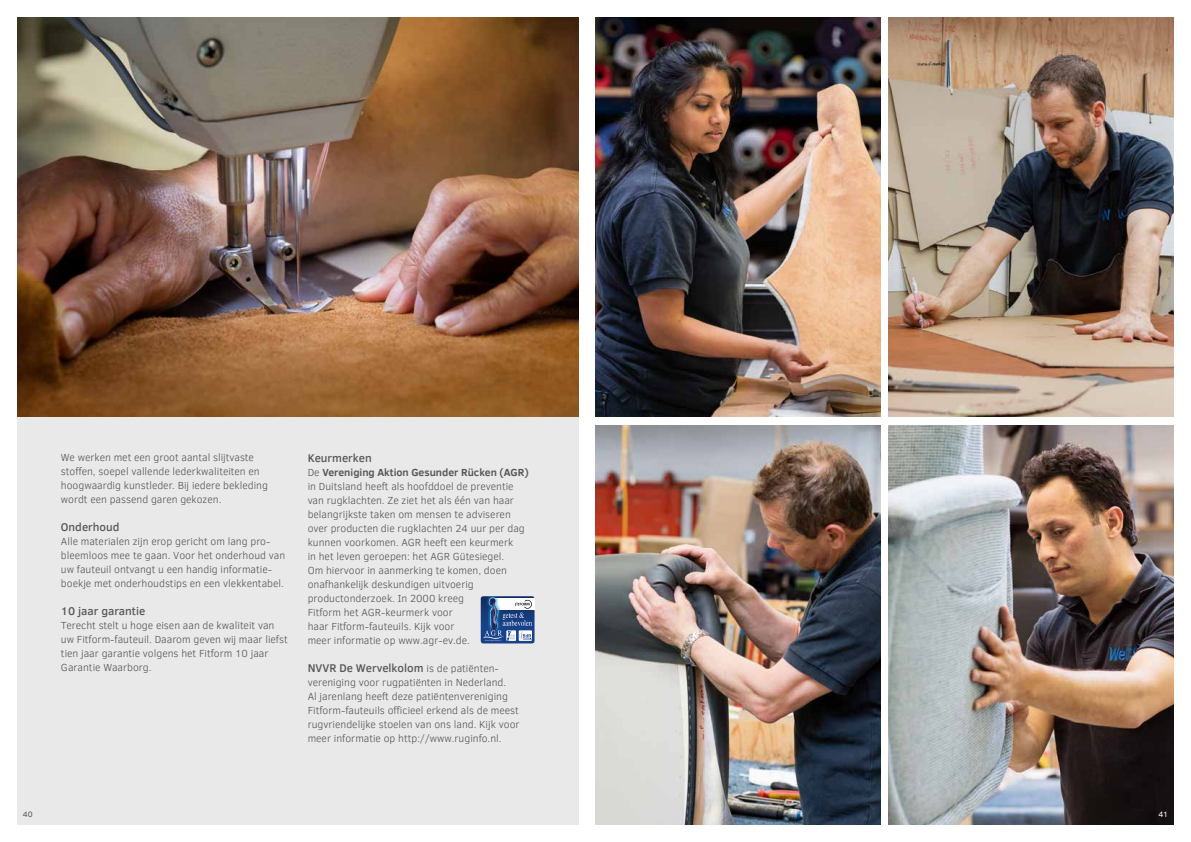
<style>
.page{position:relative;width:1191px;height:842px;background:#fff}
.page>*{position:absolute;margin:0;border:0;box-sizing:border-box;transform-origin:0 0}
.t1{font:500 11.5px "Clear Sans";color:#575756}
.t2{font:300 10.5px/14px "Clear Sans";color:#575756}
.t3{font:8px "Clear Sans";color:#575756}
.t4{font:8px "Clear Sans";color:#fff}
.s1{font-weight:700}
.s2{font-weight:300;font-size:10.5px}
</style>
<div class="page">
<div style="left:17px;top:17px;width:561px;height:808px;background:#e9e9e9"></div>
<img style="left:595px;top:17px;width:285px;height:400px">
<img style="left:17px;top:17px;width:561px;height:400px">
<img style="left:595px;top:425px;width:285px;height:400px">
<img style="left:889px;top:17px;width:285px;height:400px">
<img style="left:889px;top:425px;width:285px;height:400px">
<svg style="left:481px;top:596px;width:53px;height:47px;background:#5e7aa7"></svg>
<p class="t2" style="left:61px;top:451px;width:209px">We werken met een groot aantal slijtvaste stoffen, soepel vallende lederkwaliteiten en hoogwaardig kunstleder. Bij iedere bekleding wordt een passend garen gekozen.</p>
<p class="t1" style="left:61px;top:519px;width:60px">Onderhoud</p>
<p class="t2" style="left:61px;top:535px;width:226px">Alle materialen zijn erop gericht om lang pro&shy;bleemloos mee te gaan. Voor het onderhoud van uw fauteuil ontvangt u een handig informatie&shy;boekje met onderhoudstips en een vlekkentabel.</p>
<p class="t1" style="left:61px;top:603px;width:86px">10 jaar garantie</p>
<p class="t2" style="left:61px;top:619px;width:228px">Terecht stelt u hoge eisen aan de kwaliteit van uw Fitform-fauteuil. Daarom geven wij maar liefst tien jaar garantie volgens het Fitform 10 jaar Garantie Waarborg.</p>
<p class="t1" style="left:308px;top:450px;width:66px">Keurmerken</p>
<p class="t2" style="left:308px;top:465px;width:223px">De <span class="s1">Vereniging Aktion Gesunder Rücken (AGR) </span>in Duitsland heeft als hoofddoel de preventie van rugklachten. Ze ziet het als één van haar belangrijkste taken om mensen te adviseren over producten die rugklachten 24 uur per dag kunnen voorkomen. AGR heeft een keurmerk<br>in het leven geroepen: het AGR Gütesiegel.<br>Om hiervoor in aanmerking te komen, doen onafhankelijk deskundigen uitvoerig productonderzoek. In 2000 kreeg<br>Fitform het AGR-keurmerk voor<br>haar Fitform-fauteuils. Kijk voor<br>meer informatie op www.agr-ev.de.</p>
<p class="t1" style="left:308px;top:660px;width:193px">NVVR De Wervelkolom <span class="s2">is de patiënten-</span></p>
<p class="t2" style="left:308px;top:675px;width:213px">vereniging voor rugpatiënten in Nederland.<br>Al jarenlang heeft deze patiëntenvereniging Fitform-fauteuils officieel erkend als de meest rugvriendelijke stoelen van ons land. Kijk voor meer informatie op http://www.ruginfo.nl.</p>
<p class="t3" style="left:23px;top:809px;width:11px">40</p>
<p class="t4" style="left:1158px;top:809px;width:11px">41</p>
</div>
